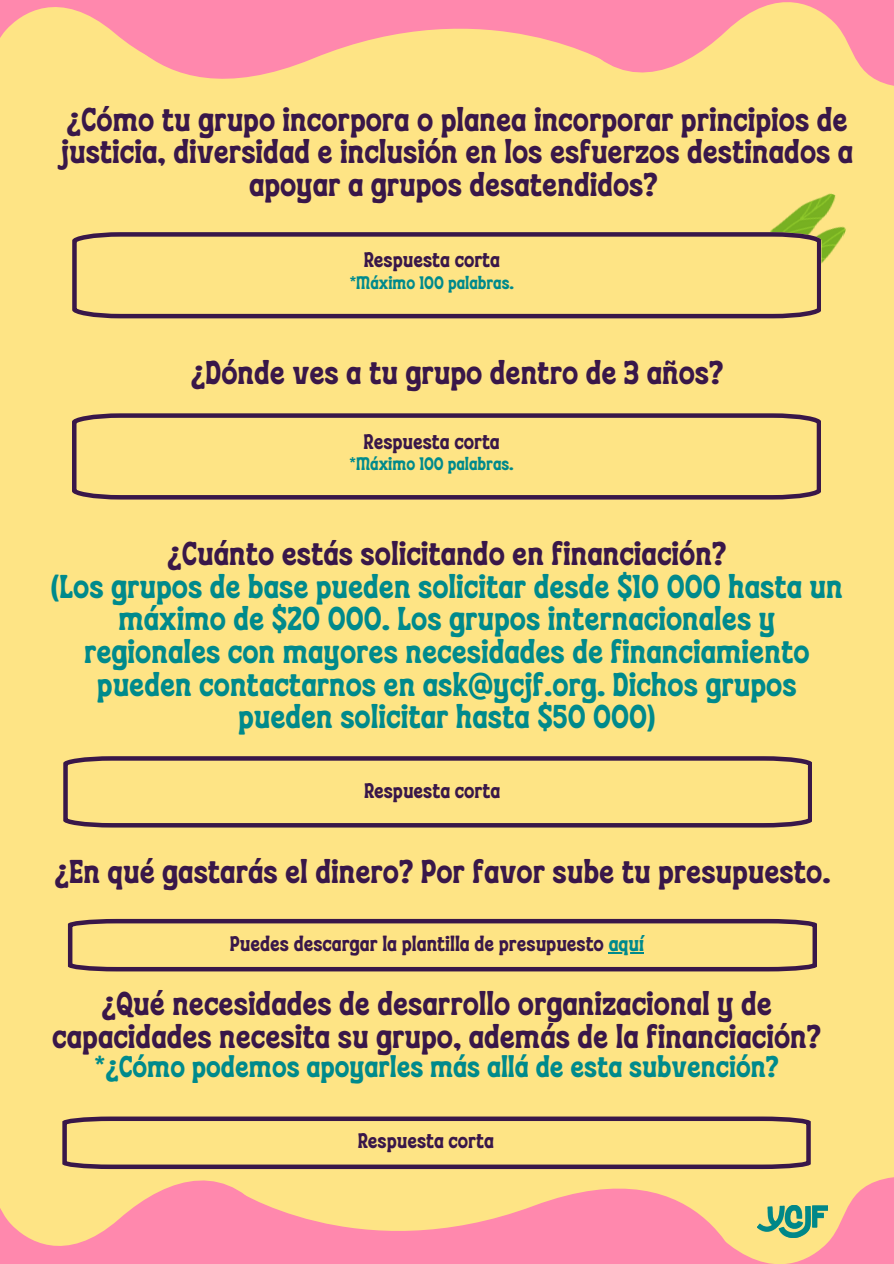
<style>
.page{position:relative;width:894px;height:1264px;background:#fff}
.page>*{position:absolute;margin:0;border:0;box-sizing:border-box;transform-origin:0 0}
.t1{font:33px/32.7px "WALANOR";color:#391749;text-align:center}
.t2{font:33px/32.7px "WALANOR";color:#008a8c;text-align:center}
.t3{font:30px "WALANOR";color:#008a8c}
.t4{font:21.15px "WALANOR";color:#391749}
.t5{font:18.15px "WALANOR";color:#008a8c}
.s1{color:#391749}
.s2{color:#008a8c}
</style>
<div class="page">
<div style="left:0;top:0;width:893px;height:1263px;background:#fee485"></div>
<img style="left:821px;top:232px;width:24px;height:32px">
<svg style="left:770px;top:193px;width:76px;height:39px"></svg>
<svg style="left:267px;top:0;width:377px;height:74px;fill:#ff88ad"></svg>
<svg style="left:644px;top:0;width:249px;height:86px"></svg>
<svg style="left:0;top:0;width:266px;height:79px;fill:#ff88ad"></svg>
<svg style="left:810px;top:1121px;width:83px;height:142px"></svg>
<svg style="left:72px;top:232px;width:748px;height:86px"></svg>
<svg style="left:68px;top:918px;width:748px;height:53px"></svg>
<hr style="left:608px;top:952px;width:36px;height:1px;background:#008a8c">
<svg style="left:72px;top:413px;width:748px;height:86px"></svg>
<svg style="left:63px;top:756px;width:748px;height:71px"></svg>
<svg style="left:0;top:1116px;width:810px;height:147px"></svg>
<p class="t1" style="left:61px;top:104px;width:793px">¿Cómo tu grupo incorpora o planea incorporar principios de justicia, diversidad e inclusión en los esfuerzos destinados a apoyar a grupos desatendidos?</p>
<p class="t4" style="left:364px;top:244px;width:138px">Respuesta corta</p>
<p class="t5" style="left:349px;top:269px;width:166px">*Máximo 100 palabras.</p>
<p class="t1" style="left:191px;top:358px;width:534px">¿Dónde ves a tu grupo dentro de 3 años?</p>
<h1 class="t4" style="left:363px;top:425px;width:138px">Respuesta corta</h1>
<p class="t5" style="left:349px;top:450px;width:166px">*Máximo 100 palabras.</p>
<p class="t2" style="left:51px;top:538px;width:793px"><span class="s1">¿Cuánto estás solicitando en financiación?<br></span>(Los grupos de base pueden solicitar desde $10 000 hasta un máximo de $20 000. Los grupos internacionales y regionales con mayores necesidades de financiamiento pueden contactarnos en ask@ycjf.org. Dichos grupos pueden solicitar hasta $50 000)</p>
<h1 class="t4" style="left:364px;top:774px;width:138px">Respuesta corta</h1>
<h1 class="t1" style="left:55px;top:856px;width:777px">¿En qué gastarás el dinero? Por favor sube tu presupuesto.</h1>
<p class="t4" style="left:230px;top:927px;width:415px">Puedes descargar la plantilla de presupuesto <span class="s2">aquí</span></p>
<h2 class="t1" style="left:52px;top:988px;width:770px">¿Qué necesidades de desarrollo organizacional y de capacidades necesita su grupo, además de la financiación?</h2>
<h2 class="t3" style="left:95px;top:1044px;width:685px">*¿Cómo podemos apoyarles más allá de esta subvención?</h2>
<h1 class="t4" style="left:357px;top:1125px;width:138px">Respuesta corta</h1>
</div>
